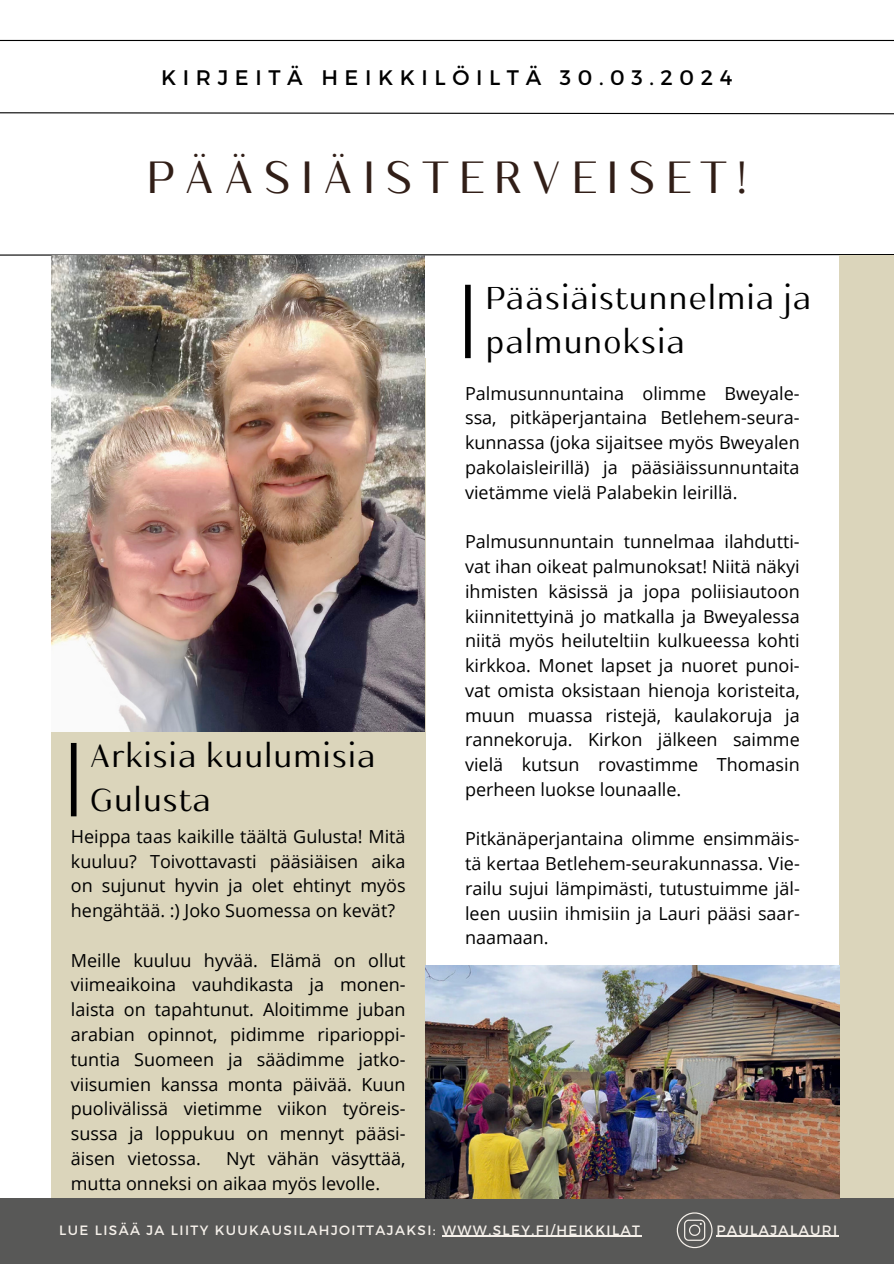
<style>
.page{position:relative;width:894px;height:1264px;background:#fff}
.page>*{position:absolute;margin:0;border:0;box-sizing:border-box;transform-origin:0 0}
.t1{font:45px "Kulachat HC";letter-spacing:.205em;color:#311e17}
.t2{font:31.5px/43.8px "Kulachat HC";color:#000}
.t3{font:21px "Montserrat";letter-spacing:.315em;color:#000}
.t4{font:18px/24.8px "Open Sans";color:#000;text-align:justify}
.t5{font:13.5px "Montserrat";letter-spacing:.105em;color:#f5f0ea}
</style>
<div class="page">
<svg style="left:0;top:112px;width:893px;height:3px"></svg>
<svg style="left:0;top:254px;width:893px;height:2px;background:#6e6e6c"></svg>
<div style="left:51px;top:358px;width:374px;height:850px;background:#dbd5bb"></div>
<div style="left:839px;top:256px;width:54px;height:1007px;background:#dbd5bb"></div>
<div style="left:0;top:1198px;width:893px;height:65px;background:#585857"></div>
<div style="left:465px;top:285px;width:5px;height:73px;background:#000"></div>
<div style="left:71px;top:743px;width:5px;height:73px;background:#000"></div>
<hr style="left:0;top:40px;width:893px;height:1px;background:#000">
<svg style="left:676px;top:1212px;width:37px;height:37px"></svg>
<img style="left:51px;top:256px;width:374px;height:475px">
<img style="left:425px;top:966px;width:414px;height:232px">
<hr style="left:442px;top:1235px;width:199px;height:1px;background:#f5f0ea">
<hr style="left:716px;top:1235px;width:122px;height:1px;background:#f5f0ea">
<h2 class="t3" style="left:161px;top:64px;width:572px">KIRJEITÄ HEIKKILÖILTÄ 30.03.2024</h2>
<p class="t1" style="left:146px;top:162px;width:603px">PÄÄSIÄISTERVEISET!</p>
<p class="t2" style="left:89px;top:738px;width:288px">Arkisia kuulumisia<br>Gulusta</p>
<h4 class="t4" style="left:71px;top:823px;width:336px">Heippa taas kaikille täältä Gulusta! Mitä kuuluu? Toivottavasti pääsiäisen aika on sujunut hyvin ja olet ehtinyt myös hengähtää. :) Joko Suomessa on kevät?</h4>
<h4 class="t4" style="left:71px;top:947px;width:336px">Meille kuuluu hyvää. Elämä on ollut viimeaikoina vauhdikasta ja monen&shy;laista on tapahtunut. Aloitimme juban arabian opinnot, pidimme riparioppi&shy;tuntia Suomeen ja säädimme jatko&shy;viisumien kanssa monta päivää. Kuun puolivälissä vietimme viikon työreis&shy;sussa ja loppukuu on mennyt pääsi&shy;äisen vietossa.</h4>
<h4 class="t4" style="left:71px;top:1145px;width:336px;text-indent:155px">Nyt vähän väsyttää, mutta onneksi on aikaa myös levolle.</h4>
<p class="t2" style="left:485px;top:280px;width:328px">Pääsiäistunnelmia ja palmunoksia</p>
<h4 class="t4" style="left:465px;top:380px;width:336px">Palmusunnuntaina olimme Bweyale&shy;ssa, pitkäperjantaina Betlehem-seura&shy;kunnassa (joka sijaitsee myös Bweyalen pakolaisleirillä) ja pääsiäissunnuntaita vietämme vielä Palabekin leirillä.</h4>
<h4 class="t4" style="left:465px;top:529px;width:336px">Palmusunnuntain tunnelmaa ilahdutti&shy;vat ihan oikeat palmunoksat! Niitä näkyi ihmisten käsissä ja jopa poliisiautoon kiinnitettyinä jo matkalla ja Bweyalessa niitä myös heiluteltiin kulkueessa kohti kirkkoa. Monet lapset ja nuoret punoi&shy;vat omista oksistaan hienoja koristeita, muun muassa ristejä, kaulakoruja ja rannekoruja. Kirkon jälkeen saimme vielä kutsun rovastimme Thomasin perheen luokse lounaalle.</h4>
<h4 class="t4" style="left:465px;top:826px;width:336px">Pitkänäperjantaina olimme ensimmäis&shy;tä kertaa Betlehem-seurakunnassa. Vie&shy;railu sujui lämpimästi, tutustuimme jäl&shy;leen uusiin ihmisiin ja Lauri pääsi saar&shy;naamaan.</h4>
<h2 class="t5" style="left:59px;top:1221px;width:582px">LUE LISÄÄ JA LIITY KUUKAUSILAHJOITTAJAKSI: WWW.SLEY.FI/HEIKKILAT</h2>
<p class="t5" style="left:716px;top:1221px;width:122px">PAULAJALAURI</p>
</div>
